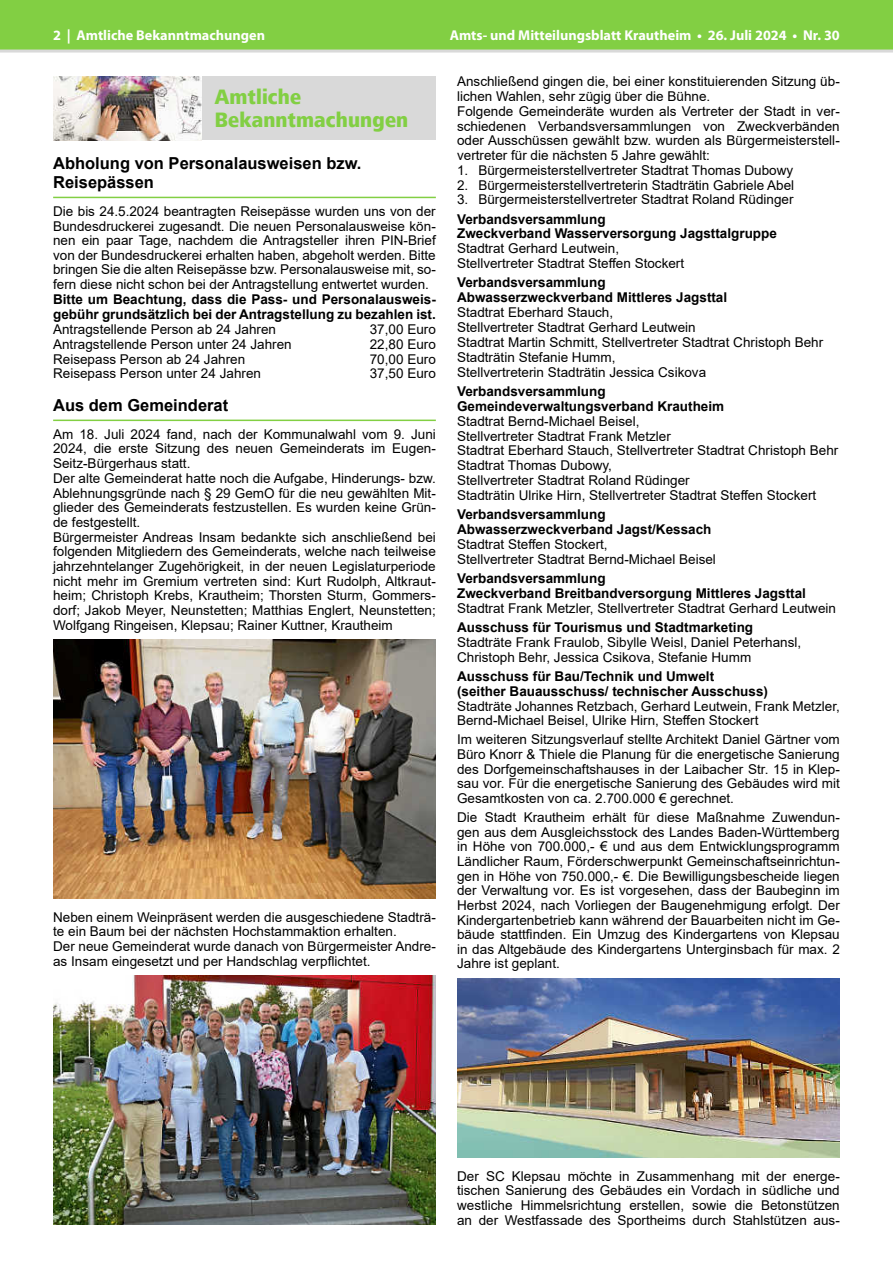
<style>
.page{position:relative;width:893px;height:1263px;background:#fff}
.page>*{position:absolute;margin:0;border:0;box-sizing:border-box;transform-origin:0 0}
.t1{font:800 21.45px/22.5px "Frutiger Next LT";letter-spacing:.01em;color:#82cf43;scale:.91 1}
.t2{font:700 16.5px/19.5px "Arial";color:#000}
.t3{font:700 14.25px "Myriad Pro";color:#fff}
.t4{font:13.5px/14.5px "Arial";color:#000}
.t5{font:700 13.5px/14.9px "Arial";color:#000}
</style>
<div class="page">
<div style="left:0;top:0;width:893px;height:51px;background:#82cf43"></div>
<hr style="left:0;top:50px;width:893px;height:3px;background:#d9d9d9">
<hr style="left:53px;top:197px;width:383px;height:1px;background:#82cf43">
<hr style="left:53px;top:420px;width:383px;height:1px;background:#82cf43">
<div style="left:53px;top:77px;width:383px;height:63px;background:#d9d9d9"></div>
<img style="left:53px;top:77px;width:149px;height:63px">
<img style="left:53px;top:640px;width:383px;height:258px">
<img style="left:53px;top:976px;width:383px;height:249px">
<img style="left:457px;top:978px;width:383px;height:179px">
<p class="t3" style="left:53px;top:26px;width:213px">2 | Amtliche Bekanntmachungen</p>
<p class="t3" style="left:450px;top:26px;width:391px">Amts- und Mitteilungsblatt Krautheim • 26. Juli 2024 • Nr. 30</p>
<h1 class="t1" style="left:215px;top:86px;width:214px">Amtliche<br>Bekanntmachungen</h1>
<p class="t2" style="left:53px;top:153px;width:310px">Abholung von Personalausweisen bzw.<br>Reisepässen</p>
<p class="t4" style="left:53px;top:204px;width:384px;text-align:justify">Die bis 24.5.2024 beantragten Reisepässe wurden uns von der Bundesdruckerei zugesandt. Die neuen Personalausweise kön&shy;nen ein paar Tage, nachdem die Antragsteller ihren PIN-Brief von der Bundesdruckerei erhalten haben, abgeholt werden. Bitte bringen Sie die alten Reisepässe bzw. Personalausweise mit, so&shy;fern diese nicht schon bei der Antragstellung entwertet wurden.</p>
<p class="t5" style="left:53px;top:292px;width:384px">Bitte um Beachtung, dass die Pass- und Personalausweis&shy;gebühr grundsätzlich bei der Antragstellung zu bezahlen ist.</p>
<p class="t4" style="left:53px;top:321px;width:224px">Antragstellende Person ab 24 Jahren</p>
<p class="t4" style="left:370px;top:321px;width:68px">37,00 Euro</p>
<p class="t4" style="left:53px;top:336px;width:240px">Antragstellende Person unter 24 Jahren</p>
<p class="t4" style="left:370px;top:336px;width:68px">22,80 Euro</p>
<p class="t4" style="left:53px;top:351px;width:194px">Reisepass Person ab 24 Jahren</p>
<p class="t4" style="left:370px;top:351px;width:68px">70,00 Euro</p>
<p class="t4" style="left:53px;top:366px;width:209px">Reisepass Person unter 24 Jahren</p>
<p class="t4" style="left:370px;top:366px;width:68px">37,50 Euro</p>
<p class="t2" style="left:53px;top:396px;width:177px">Aus dem Gemeinderat</p>
<p class="t4" style="left:53px;top:427px;width:384px">Am 18. Juli 2024 fand, nach der Kommunalwahl vom 9. Juni 2024, die erste Sitzung des neuen Gemeinderats im Eugen-Seitz-Bürgerhaus statt.<br>Der alte Gemeinderat hatte noch die Aufgabe, Hinderungs- bzw.<br>Ablehnungsgründe nach § 29 GemO für die neu gewählten Mit&shy;glieder des Gemeinderats festzustellen. Es wurden keine Grün&shy;de festgestellt.<br>Bürgermeister Andreas Insam bedankte sich anschließend bei folgenden Mitgliedern des Gemeinderats, welche nach teilweise jahrzehntelanger Zugehörigkeit, in der neuen Legislaturperiode nicht mehr im Gremium vertreten sind: Kurt Rudolph, Altkraut&shy;heim; Christoph Krebs, Krautheim; Thorsten Sturm, Gommers&shy;dorf; Jakob Meyer, Neunstetten; Matthias Englert, Neunstetten; Wolfgang Ringeisen, Klepsau; Rainer Kuttner, Krautheim</p>
<p class="t4" style="left:53px;top:909px;width:384px">Neben einem Weinpräsent werden die ausgeschiedene Stadträ&shy;te ein Baum bei der nächsten Hochstammaktion erhalten.<br>Der neue Gemeinderat wurde danach von Bürgermeister Andre&shy;as Insam eingesetzt und per Handschlag verpflichtet.</p>
<p class="t4" style="left:457px;top:74px;width:384px">Anschließend gingen die, bei einer konstituierenden Sitzung üb&shy;lichen Wahlen, sehr zügig über die Bühne.<br>Folgende Gemeinderäte wurden als Vertreter der Stadt in ver&shy;schiedenen Verbandsversammlungen von Zweckverbänden oder Ausschüssen gewählt bzw. wurden als Bürgermeisterstell&shy;vertreter für die nächsten 5 Jahre gewählt:</p>
<p class="t4" style="left:457px;top:163px;width:338px">1. Bürgermeisterstellvertreter Stadtrat Thomas Dubowy</p>
<p class="t4" style="left:457px;top:177px;width:339px">2. Bürgermeisterstellvertreterin Stadträtin Gabriele Abel</p>
<p class="t4" style="left:457px;top:192px;width:338px">3. Bürgermeisterstellvertreter Stadtrat Roland Rüdinger</p>
<p class="t5" style="left:457px;top:212px;width:321px">Verbandsversammlung<br>Zweckverband Wasserversorgung Jagsttalgruppe</p>
<p class="t4" style="left:457px;top:241px;width:229px">Stadtrat Gerhard Leutwein,<br>Stellvertreter Stadtrat Steffen Stockert</p>
<p class="t5" style="left:457px;top:275px;width:272px">Verbandsversammlung<br>Abwasserzweckverband Mittleres Jagsttal</p>
<p class="t4" style="left:457px;top:305px;width:368px">Stadtrat Eberhard Stauch,<br>Stellvertreter Stadtrat Gerhard Leutwein<br>Stadtrat Martin Schmitt, Stellvertreter Stadtrat Christoph Behr Stadträtin Stefanie Humm,<br>Stellvertreterin Stadträtin Jessica Csikova</p>
<p class="t5" style="left:457px;top:384px;width:269px">Verbandsversammlung<br>Gemeindeverwaltungsverband Krautheim</p>
<p class="t4" style="left:457px;top:413px;width:383px">Stadtrat Bernd-Michael Beisel,<br>Stellvertreter Stadtrat Frank Metzler<br>Stadtrat Eberhard Stauch, Stellvertreter Stadtrat Christoph Behr Stadtrat Thomas Dubowy,<br>Stellvertreter Stadtrat Roland Rüdinger<br>Stadträtin Ulrike Hirn, Stellvertreter Stadtrat Steffen Stockert</p>
<p class="t5" style="left:457px;top:507px;width:256px">Verbandsversammlung<br>Abwasserzweckverband Jagst/Kessach</p>
<p class="t4" style="left:457px;top:537px;width:260px">Stadtrat Steffen Stockert,<br>Stellvertreter Stadtrat Bernd-Michael Beisel</p>
<p class="t5" style="left:457px;top:571px;width:350px">Verbandsversammlung<br>Zweckverband Breitbandversorgung Mittleres Jagsttal</p>
<p class="t4" style="left:457px;top:601px;width:380px">Stadtrat Frank Metzler, Stellvertreter Stadtrat Gerhard Leutwein</p>
<p class="t5" style="left:457px;top:620px;width:298px">Ausschuss für Tourismus und Stadtmarketing</p>
<p class="t4" style="left:457px;top:635px;width:346px">Stadträte Frank Fraulob, Sibylle Weisl, Daniel Peterhansl,<br>Christoph Behr, Jessica Csikova, Stefanie Humm</p>
<p class="t5" style="left:457px;top:669px;width:312px">Ausschuss für Bau/Technik und Umwelt<br>(seither Bauausschuss/ technischer Ausschuss)</p>
<p class="t4" style="left:457px;top:698px;width:384px">Stadträte Johannes Retzbach, Gerhard Leutwein, Frank Metzler,<br>Bernd-Michael Beisel, Ulrike Hirn, Steffen Stockert</p>
<p class="t4" style="left:457px;top:732px;width:384px;text-align:justify">Im weiteren Sitzungsverlauf stellte Architekt Daniel Gärtner vom Büro Knorr &amp; Thiele die Planung für die energetische Sanierung des Dorfgemeinschaftshauses in der Laibacher Str. 15 in Klep&shy;sau vor. Für die energetische Sanierung des Gebäudes wird mit Gesamtkosten von ca. 2.700.000 € gerechnet.</p>
<p class="t4" style="left:457px;top:810px;width:384px;text-align:justify">Die Stadt Krautheim erhält für diese Maßnahme Zuwendun&shy;gen aus dem Ausgleichsstock des Landes Baden-Württemberg in Höhe von 700.000,- € und aus dem Entwicklungsprogramm Ländlicher Raum, Förderschwerpunkt Gemeinschaftseinrichtun&shy;gen in Höhe von 750.000,- €. Die Bewilligungsbescheide liegen der Verwaltung vor. Es ist vorgesehen, dass der Baubeginn im Herbst 2024, nach Vorliegen der Baugenehmigung erfolgt. Der Kindergartenbetrieb kann während der Bauarbeiten nicht im Ge&shy;bäude stattfinden. Ein Umzug des Kindergartens von Klepsau in das Altgebäude des Kindergartens Unterginsbach für max. 2<br>Jahre ist geplant.</p>
<p class="t4" style="left:457px;top:1169px;width:384px;text-align:justify">Der SC Klepsau möchte in Zusammenhang mit der energe&shy;tischen Sanierung des Gebäudes ein Vordach in südliche und westliche Himmelsrichtung erstellen, sowie die Betonstützen an der Westfassade des Sportheims durch Stahlstützen aus-</p>
</div>
